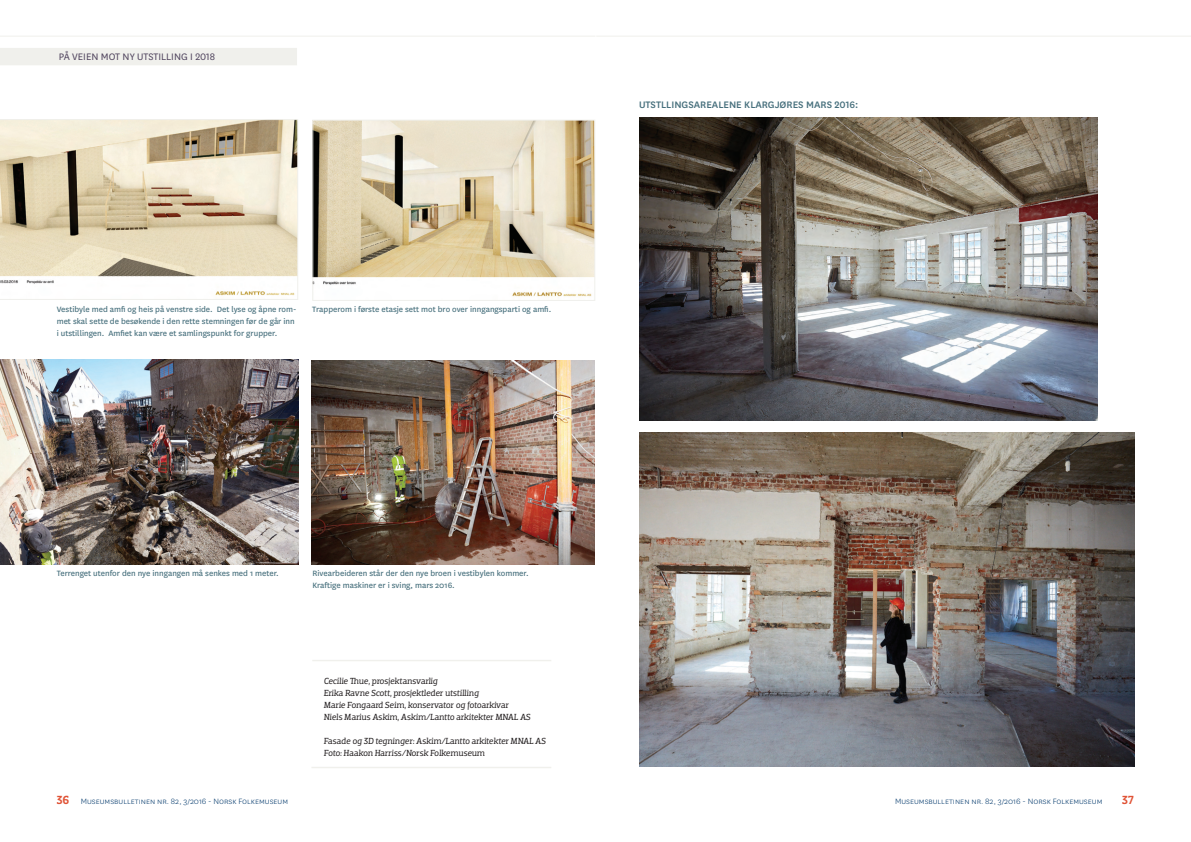
<style>
.page{position:relative;width:1191px;height:842px;background:#fff}
.page>*{position:absolute;margin:0;border:0;box-sizing:border-box;transform-origin:0 0}
.t1{font:500 12px "Dobra Slab";color:#e05336}
.t2{font:500 11px "National";color:#466f7c}
.t3{font:11px "National";color:#4e425c}
.t4{font:9px/12px "National";color:#466f7c}
.t5{font:italic 9px/12px "Dobra Slab";letter-spacing:-.015em;color:#231f20}
.t6{font:300 9px "National";color:#01386b}
.s1{font-family:"Dobra Slab";font-weight:500;font-size:12px;color:#e05336}
</style>
<div class="page">
<hr style="left:0;top:36px;width:595px;height:1px;background:#f0f0ec">
<hr style="left:596px;top:36px;width:595px;height:1px;background:#f0f0ec">
<div style="left:0;top:48px;width:297px;height:17px;background:#f0f0ec"></div>
<img style="left:639px;top:432px;width:495px;height:335px">
<img style="left:639px;top:117px;width:458px;height:304px">
<svg style="left:0;top:119px;width:298px;height:181px;background:#dcd1b9"></svg>
<img style="left:314px;top:122px;width:279px;height:175px">
<div style="left:312px;top:120px;width:283px;height:181px;border:1px solid #f0f0ec"></div>
<img style="left:312px;top:360px;width:282px;height:204px">
<hr style="left:312px;top:660px;width:239px;height:1px;background:#f0f0ec">
<hr style="left:311px;top:767px;width:240px;height:1px;background:#f0f0ec">
<img style="left:0;top:360px;width:298px;height:204px">
<p class="t3" style="left:59px;top:49px;width:158px">PÅ VEIEN MOT NY UTSTILLING I 2018</p>
<p class="t4" style="left:57px;top:303px;width:241px">Vestibyle med amfi og heis på venstre side. Det lyse og åpne rom&shy;met skal sette de besøkende i den rette stemningen før de går inn i utstillingen. Amfiet kan være et samlingspunkt for grupper.</p>
<p class="t4" style="left:312px;top:303px;width:240px">Trapperom i første etasje sett mot bro over inngangsparti og amfi.</p>
<p class="t2" style="left:639px;top:97px;width:221px">UTSTLLINGSAREALENE KLARGJØRES MARS 2016:</p>
<p class="t4" style="left:57px;top:567px;width:224px">Terrenget utenfor den nye inngangen må senkes med 1 meter.</p>
<p class="t4" style="left:312px;top:567px;width:218px">Rivearbeideren står der den nye broen i vestibylen kommer.<br>Kraftige maskiner er i sving, mars 2016.</p>
<p class="t5" style="left:324px;top:675px;width:208px">Cecilie Thue, prosjektansvarlig<br>Erika Ravne Scott, prosjektleder utstilling<br>Marie Fongaard Seim, konservator og fotoarkivar<br>Niels Marius Askim, Askim/Lantto arkitekter MNAL AS</p>
<p class="t5" style="left:324px;top:735px;width:224px">Fasade og 3D tegninger: Askim/Lantto arkitekter MNAL AS<br>Foto: Haakon Harriss/Norsk Folkemuseum</p>
<p class="t6" style="left:57px;top:796px;width:233px"><span class="s1">36</span> Museumsbulletinen nr. 82, 3/2016 - Norsk Folkemuseum</p>
<p class="t6" style="left:895px;top:796px;width:209px">Museumsbulletinen nr. 82, 3/2016 - Norsk Folkemuseum</p>
<h1 class="t1" style="left:1122px;top:793px;width:13px">37</h1>
</div>
